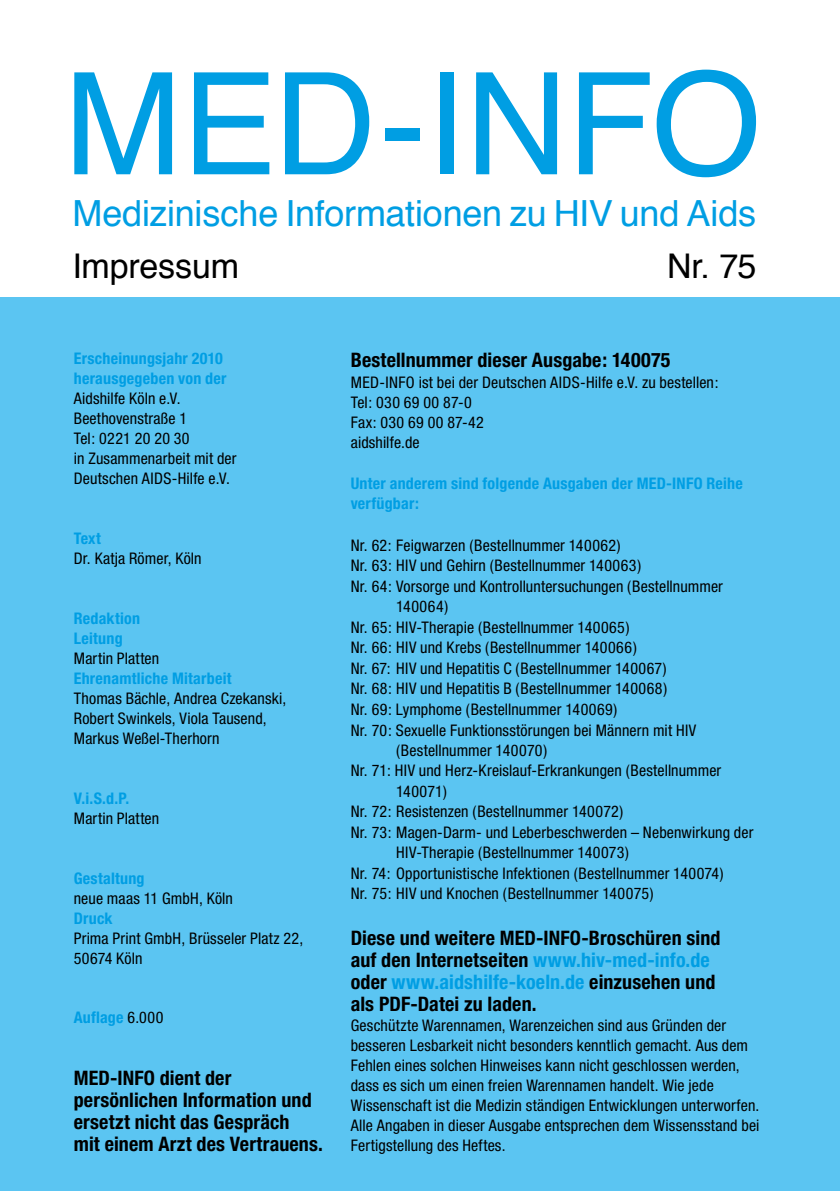
<style>
.page{position:relative;width:840px;height:1191px;background:#fff}
.page>*{position:absolute;margin:0;border:0;box-sizing:border-box;transform-origin:0 0}
.t1{font:142px "Helvetica";letter-spacing:-.01em;color:#009ee3}
.t2{font:36px "Helvetica";letter-spacing:-.005em;color:#009ee3}
.t3{font:34px "Helvetica";letter-spacing:-.01em;color:#000}
.t4{font:700 condensed 20px/22px "Helvetica Neue";letter-spacing:.005em;color:#000}
.t5{font:condensed 16px/20px "Helvetica Neue";letter-spacing:.01em;color:#000}
.t6{font:700 condensed 16px/20px "Helvetica Neue";letter-spacing:.015em;color:#009ee3}
.s1{font-weight:400;color:#000}
.s2{color:#009ee3}
</style>
<div class="page">
<div style="left:0;top:298px;width:839px;height:893px;background:#5bc5f2"></div>
<h1 class="t1" style="left:64px;top:15px;width:699px">MED-INFO</h1>
<h2 class="t2" style="left:72px;top:186px;width:685px">Medizinische Informationen zu HIV und Aids</h2>
<h3 class="t3" style="left:72px;top:240px;width:168px">Impressum</h3>
<h3 class="t3" style="left:667px;top:240px;width:90px">Nr. 75</h3>
<p class="t6" style="left:74px;top:348px;width:154px">Erscheinungsjahr 2010 herausgegeben von der</p>
<p class="t5" style="left:74px;top:388px;width:164px">Aidshilfe Köln e.V.<br>Beethovenstraße 1<br>Tel: 0221 20 20 30<br>in Zusammenarbeit mit der<br>Deutschen AIDS-Hilfe e.V.</p>
<p class="t6" style="left:74px;top:528px;width:29px">Text</p>
<p class="t5" style="left:74px;top:548px;width:129px">Dr. Katja Römer, Köln</p>
<p class="t6" style="left:74px;top:608px;width:68px">Redaktion<br>Leitung</p>
<p class="t5" style="left:74px;top:648px;width:87px">Martin Platten</p>
<p class="t6" style="left:74px;top:668px;width:159px">Ehrenamtliche Mitarbeit</p>
<p class="t5" style="left:74px;top:688px;width:214px">Thomas Bächle, Andrea Czekanski,<br>Robert Swinkels, Viola Tausend,<br>Markus Weßel-Therhorn</p>
<p class="t6" style="left:74px;top:787px;width:57px">V.i.S.d.P.</p>
<p class="t5" style="left:74px;top:808px;width:87px">Martin Platten</p>
<p class="t6" style="left:74px;top:867px;width:72px">Gestaltung</p>
<p class="t5" style="left:74px;top:887px;width:161px">neue maas 11 GmbH, Köln</p>
<p class="t6" style="left:74px;top:907px;width:40px">Druck</p>
<p class="t5" style="left:74px;top:927px;width:231px">Prima Print GmbH, Brüsseler Platz 22,<br>50674 Köln</p>
<p class="t6" style="left:74px;top:1007px;width:91px">Auflage <span class="s1">6.000</span></p>
<p class="t4" style="left:74px;top:1066px;width:250px">MED-INFO dient der persönlichen Information und ersetzt nicht das Gespräch<br>mit einem Arzt des Vertrauens.</p>
<p class="t4" style="left:350px;top:349px;width:321px">Bestellnummer dieser Ausgabe: 140075</p>
<p class="t5" style="left:350px;top:372px;width:369px">MED-INFO ist bei der Deutschen AIDS-Hilfe e.V. zu bestellen:<br>Tel: 030 69 00 87-0<br>Fax: 030 69 00 87-42<br>aidshilfe.de</p>
<p class="t6" style="left:350px;top:473px;width:393px">Unter anderem sind folgende Ausgaben der MED-INFO Reihe verfügbar:</p>
<p class="t5" style="left:350px;top:535px;width:271px">Nr. 62: Feigwarzen (Bestellnummer 140062)</p>
<p class="t5" style="left:350px;top:555px;width:292px">Nr. 63: HIV und Gehirn (Bestellnummer 140063)</p>
<p class="t5" style="left:350px;top:576px;width:373px">Nr. 64: Vorsorge und Kontrolluntersuchungen (Bestellnummer</p>
<p class="t5" style="left:396px;top:596px;width:54px">140064)</p>
<p class="t5" style="left:350px;top:617px;width:280px">Nr. 65: HIV-Therapie (Bestellnummer 140065)</p>
<p class="t5" style="left:350px;top:637px;width:287px">Nr. 66: HIV und Krebs (Bestellnummer 140066)</p>
<p class="t5" style="left:350px;top:658px;width:317px">Nr. 67: HIV und Hepatitis C (Bestellnummer 140067)</p>
<p class="t5" style="left:350px;top:678px;width:318px">Nr. 68: HIV und Hepatitis B (Bestellnummer 140068)</p>
<p class="t5" style="left:350px;top:699px;width:268px">Nr. 69: Lymphome (Bestellnummer 140069)</p>
<p class="t5" style="left:350px;top:720px;width:347px">Nr. 70: Sexuelle Funktionsstörungen bei Männern mit HIV</p>
<p class="t5" style="left:396px;top:740px;width:152px">(Bestellnummer 140070)</p>
<p class="t5" style="left:350px;top:760px;width:372px">Nr. 71: HIV und Herz-Kreislauf-Erkrankungen (Bestellnummer</p>
<p class="t5" style="left:396px;top:780px;width:52px">140071)</p>
<p class="t5" style="left:350px;top:801px;width:274px">Nr. 72: Resistenzen (Bestellnummer 140072)</p>
<p class="t5" style="left:350px;top:822px;width:404px">Nr. 73: Magen-Darm- und Leberbeschwerden – Nebenwirkung der</p>
<p class="t5" style="left:396px;top:842px;width:234px">HIV-Therapie (Bestellnummer 140073)</p>
<p class="t5" style="left:350px;top:862px;width:374px">Nr. 74: Opportunistische Infektionen (Bestellnummer 140074)</p>
<p class="t5" style="left:350px;top:883px;width:304px">Nr. 75: HIV und Knochen (Bestellnummer 140075)</p>
<p class="t4" style="left:350px;top:926px;width:371px">Diese und weitere MED-INFO-Broschüren sind auf den Internetseiten <span class="s2">www.hiv-med-info.de </span>oder <span class="s2">www.aidshilfe-koeln.de</span> einzusehen und als PDF-Datei zu laden.</p>
<p class="t5" style="left:350px;top:1015px;width:410px">Geschützte Warennamen, Warenzeichen sind aus Gründen der besseren Lesbarkeit nicht besonders kenntlich gemacht. Aus dem Fehlen eines solchen Hinweises kann nicht geschlossen werden, dass es sich um einen freien Warennamen handelt. Wie jede Wissenschaft ist die Medizin ständigen Entwicklungen unterworfen.<br>Alle Angaben in dieser Ausgabe entsprechen dem Wissensstand bei Fertigstellung des Heftes.</p>
</div>
